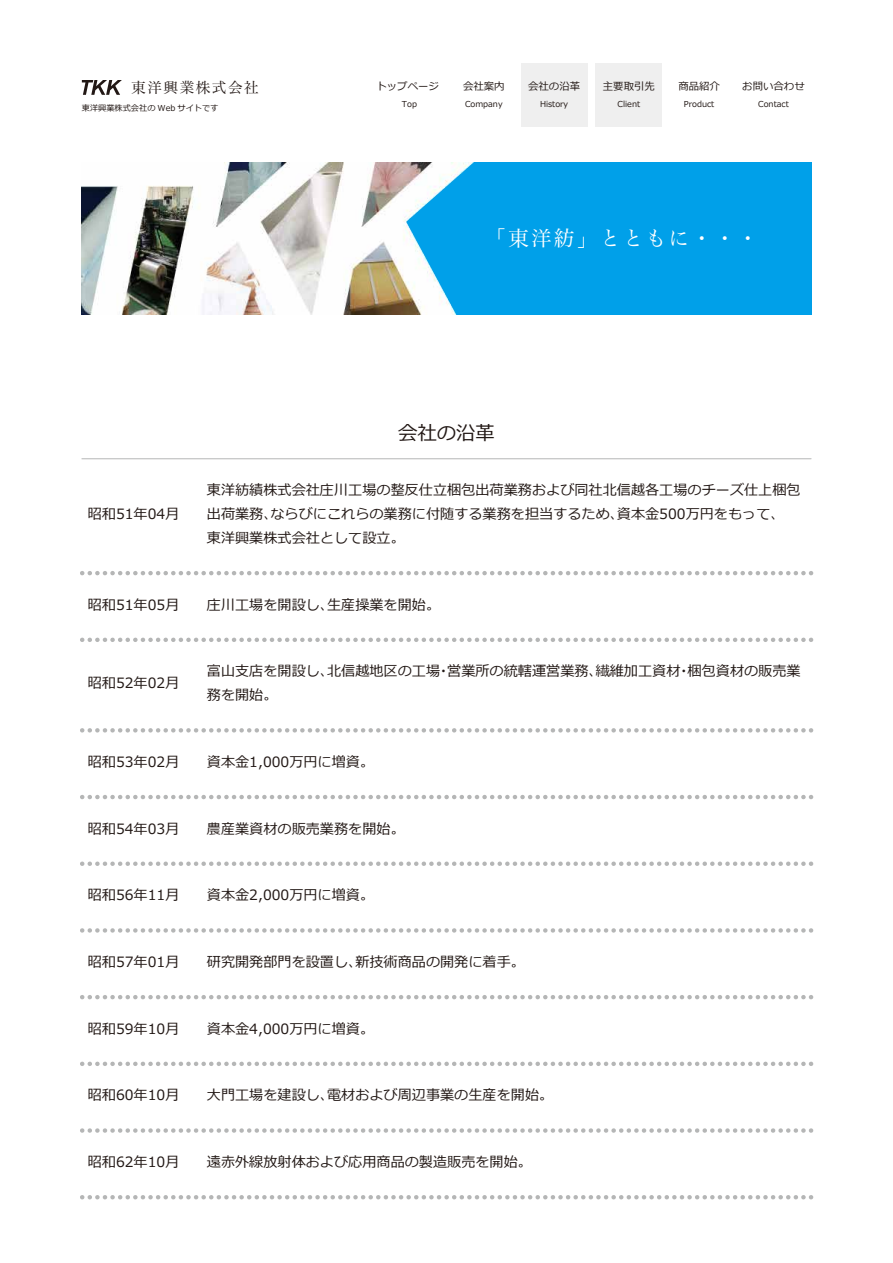
<style>
.page{position:relative;width:893px;height:1263px;background:#fff}
.page>*{position:absolute;margin:0;border:0;box-sizing:border-box;transform-origin:0 0}
.t1{font:20.85px "Hira Min Pro W3";letter-spacing:.1em;color:#fff}
.t2{font:19.35px "Meiryo";color:#221815}
.t3{font:14.7px "Hira Min Pro W3";letter-spacing:.1em;color:#221815}
.t4{font:14.1px/23.9px "Meiryo";color:#221815}
.t5{font:10.35px "Meiryo";color:#221815}
.t6{font:8.25px "Meiryo";color:#221815}
</style>
<div class="page">
<svg style="left:82px;top:571px;width:729px;height:4px"></svg>
<svg style="left:82px;top:638px;width:729px;height:4px"></svg>
<svg style="left:82px;top:728px;width:729px;height:4px"></svg>
<svg style="left:82px;top:795px;width:729px;height:4px"></svg>
<svg style="left:82px;top:861px;width:729px;height:5px"></svg>
<svg style="left:82px;top:928px;width:729px;height:5px"></svg>
<svg style="left:82px;top:995px;width:729px;height:4px"></svg>
<svg style="left:82px;top:1061px;width:729px;height:5px"></svg>
<svg style="left:82px;top:1128px;width:729px;height:5px"></svg>
<svg style="left:82px;top:1195px;width:729px;height:4px"></svg>
<img style="left:82px;top:162px;width:325px;height:153px">
<svg style="left:407px;top:162px;width:404px;height:153px;background:#10a5e9"></svg>
<svg style="left:82px;top:80px;width:40px;height:15px"></svg>
<div style="left:521px;top:63px;width:67px;height:64px;background:#efefef"></div>
<div style="left:595px;top:63px;width:67px;height:64px;background:#efefef"></div>
<hr style="left:82px;top:458px;width:729px;height:1px;background:#b5b6b6">
<p class="t3" style="left:131px;top:75px;width:129px">東洋興業株式会社</p>
<p class="t6" style="left:82px;top:103px;width:138px">東洋興業株式会社の Web サイトです</p>
<p class="t5" style="left:376px;top:79px;width:64px">トップページ</p>
<p class="t6" style="left:402px;top:98px;width:17px">Top</p>
<p class="t5" style="left:463px;top:79px;width:43px">会社案内</p>
<p class="t6" style="left:465px;top:98px;width:39px">Company</p>
<p class="t5" style="left:528px;top:79px;width:54px">会社の沿革</p>
<p class="t6" style="left:540px;top:98px;width:30px">History</p>
<p class="t5" style="left:603px;top:79px;width:54px">主要取引先</p>
<p class="t6" style="left:618px;top:98px;width:24px">Client</p>
<p class="t5" style="left:678px;top:79px;width:43px">商品紹介</p>
<p class="t6" style="left:684px;top:98px;width:32px">Product</p>
<p class="t5" style="left:742px;top:79px;width:64px">お問い合わせ</p>
<p class="t6" style="left:758px;top:98px;width:32px">Contact</p>
<h1 class="t1" style="left:485px;top:221px;width:274px">「東洋紡」とともに・・・</h1>
<h2 class="t2" style="left:398px;top:419px;width:98px">会社の沿革</h2>
<p class="t4" style="left:88px;top:503px;width:93px">昭和51年04月</p>
<p class="t4" style="left:207px;top:479px;width:595px">東洋紡績株式会社庄川工場の整反仕立梱包出荷業務および同社北信越各工場のチーズ仕上梱包出荷業務、ならびにこれらの業務に付随する業務を担当するため、資本金500万円をもって、東洋興業株式会社として設立。</p>
<p class="t4" style="left:88px;top:593px;width:93px">昭和51年05月</p>
<p class="t4" style="left:207px;top:593px;width:235px">庄川工場を開設し、生産操業を開始。</p>
<p class="t4" style="left:88px;top:672px;width:93px">昭和52年02月</p>
<p class="t4" style="left:207px;top:660px;width:595px">富山支店を開設し、北信越地区の工場・営業所の統轄運営業務、繊維加工資材・梱包資材の販売業務を開始。</p>
<p class="t4" style="left:88px;top:750px;width:93px">昭和53年02月</p>
<p class="t4" style="left:207px;top:750px;width:169px">資本金1,000万円に増資。</p>
<p class="t4" style="left:88px;top:817px;width:93px">昭和54年03月</p>
<p class="t4" style="left:207px;top:817px;width:199px">農産業資材の販売業務を開始。</p>
<p class="t4" style="left:88px;top:884px;width:93px">昭和56年11月</p>
<p class="t4" style="left:207px;top:884px;width:169px">資本金2,000万円に増資。</p>
<p class="t4" style="left:88px;top:950px;width:93px">昭和57年01月</p>
<p class="t4" style="left:207px;top:950px;width:320px">研究開発部門を設置し、新技術商品の開発に着手。</p>
<p class="t4" style="left:88px;top:1017px;width:93px">昭和59年10月</p>
<p class="t4" style="left:207px;top:1017px;width:169px">資本金4,000万円に増資。</p>
<p class="t4" style="left:88px;top:1084px;width:93px">昭和60年10月</p>
<p class="t4" style="left:207px;top:1084px;width:348px">大門工場を建設し、電材および周辺事業の生産を開始。</p>
<p class="t4" style="left:88px;top:1151px;width:93px">昭和62年10月</p>
<p class="t4" style="left:207px;top:1151px;width:327px">遠赤外線放射体および応用商品の製造販売を開始。</p>
</div>
